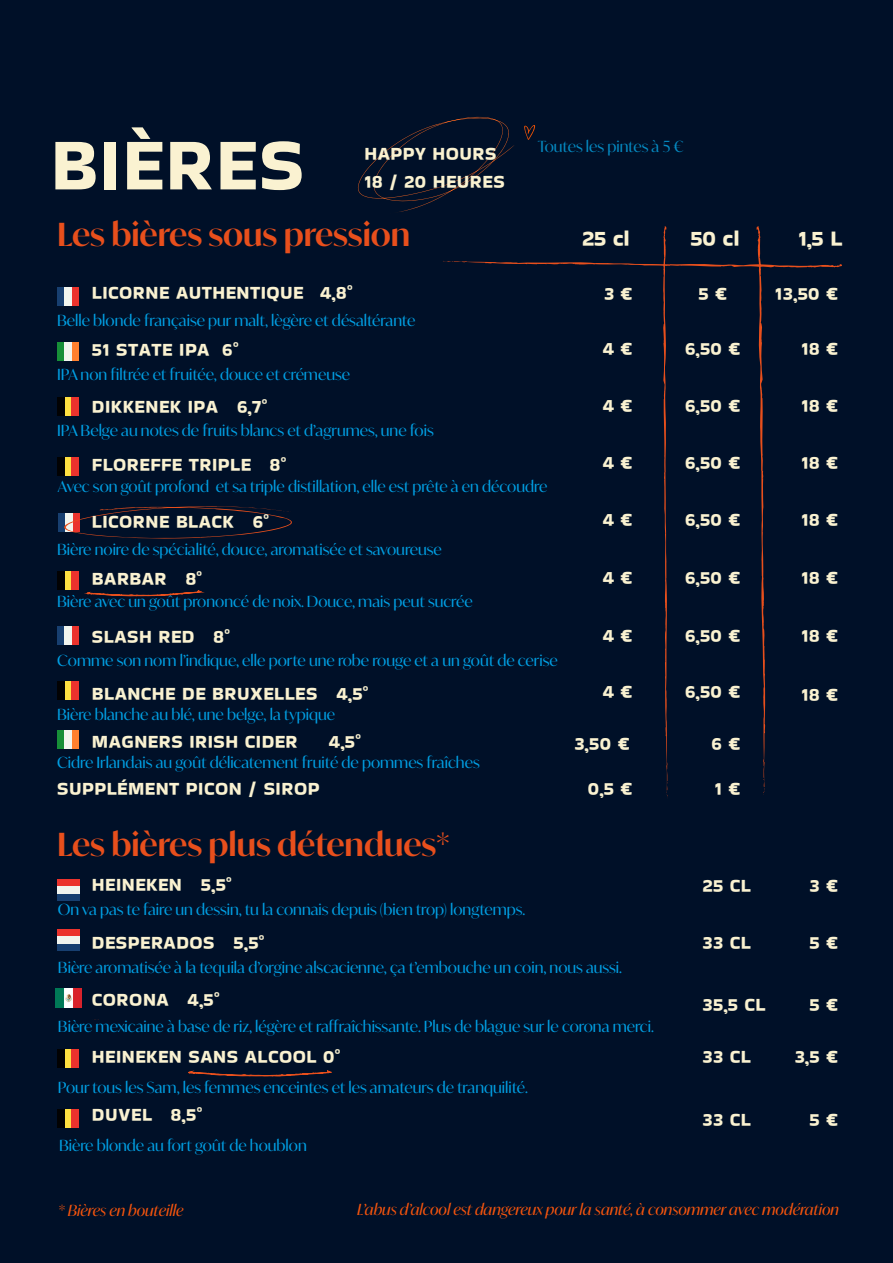
<style>
.page{position:relative;width:893px;height:1263px;background:#001028}
.page>*{position:absolute;margin:0;border:0;box-sizing:border-box;transform-origin:0 0}
.t1{font:75px "Bakbak One";letter-spacing:.025em;color:#faf2d1}
.t2{font:600 31.8px "Ivy Mode";color:#e84f1c}
.t3{font:22.5px "Bakbak One";color:#faf2d1}
.t4{font:18.9px/28.7px "Bakbak One";letter-spacing:.025em;color:#faf2d1}
.t5{font:15.3px "Ivy Mode";color:#009fe3}
.t6{font:italic 15.3px "Ivy Mode";color:#f5540d}
.t7{font:15.3px "Ivy Mode";color:#058ac2}
</style>
<div class="page">
<div style="left:57px;top:288px;width:7px;height:18px;background:#173f70"></div>
<div style="left:72px;top:288px;width:7px;height:18px;background:#eb332d"></div>
<div style="left:64px;top:288px;width:8px;height:18px;background:#f1f5ef"></div>
<div style="left:57px;top:626px;width:7px;height:18px;background:#173f70"></div>
<div style="left:72px;top:626px;width:7px;height:18px;background:#eb332d"></div>
<div style="left:64px;top:626px;width:8px;height:18px;background:#f1f5ef"></div>
<div style="left:57px;top:894px;width:22px;height:7px;background:#173f70"></div>
<div style="left:57px;top:879px;width:22px;height:7px;background:#eb332d"></div>
<div style="left:57px;top:886px;width:22px;height:8px;background:#f1f5ef"></div>
<div style="left:57px;top:944px;width:22px;height:7px;background:#173f70"></div>
<div style="left:57px;top:929px;width:22px;height:8px;background:#eb332d"></div>
<div style="left:57px;top:937px;width:22px;height:7px;background:#f1f5ef"></div>
<div style="left:58px;top:514px;width:7px;height:18px;background:#173f70"></div>
<div style="left:57px;top:343px;width:7px;height:18px;background:#178f38"></div>
<div style="left:72px;top:343px;width:7px;height:18px;background:#ff802e"></div>
<div style="left:64px;top:343px;width:8px;height:18px;background:#f1f5ef"></div>
<div style="left:57px;top:731px;width:7px;height:18px;background:#178f38"></div>
<div style="left:72px;top:731px;width:7px;height:18px;background:#ff802e"></div>
<div style="left:64px;top:731px;width:8px;height:18px;background:#f1f5ef"></div>
<div style="left:64px;top:398px;width:8px;height:18px;background:#ffe040"></div>
<div style="left:72px;top:398px;width:7px;height:18px;background:#eb332d"></div>
<div style="left:57px;top:398px;width:7px;height:18px;background:#020203"></div>
<div style="left:64px;top:457px;width:8px;height:19px;background:#ffe040"></div>
<div style="left:72px;top:457px;width:7px;height:19px;background:#eb332d"></div>
<div style="left:57px;top:457px;width:7px;height:19px;background:#020203"></div>
<div style="left:64px;top:572px;width:8px;height:18px;background:#ffe040"></div>
<div style="left:72px;top:572px;width:7px;height:18px;background:#eb332d"></div>
<div style="left:57px;top:572px;width:7px;height:18px;background:#020203"></div>
<div style="left:64px;top:1109px;width:8px;height:18px;background:#ffe040"></div>
<div style="left:72px;top:1109px;width:7px;height:18px;background:#eb332d"></div>
<div style="left:57px;top:1109px;width:7px;height:18px;background:#020203"></div>
<div style="left:64px;top:1049px;width:8px;height:18px;background:#ffe040"></div>
<div style="left:72px;top:1049px;width:7px;height:18px;background:#eb332d"></div>
<div style="left:57px;top:1049px;width:7px;height:18px;background:#020203"></div>
<div style="left:64px;top:681px;width:8px;height:18px;background:#ffe040"></div>
<div style="left:72px;top:681px;width:7px;height:18px;background:#eb332d"></div>
<div style="left:57px;top:681px;width:7px;height:18px;background:#020203"></div>
<svg style="left:87px;top:590px;width:115px;height:6px"></svg>
<svg style="left:189px;top:1070px;width:143px;height:6px"></svg>
<svg style="left:64px;top:506px;width:228px;height:32px"></svg>
<svg style="left:443px;top:226px;width:399px;height:571px"></svg>
<img style="left:55px;top:989px;width:26px;height:19px">
<div style="left:685px;top:280px;width:62px;height:33px;background:#001028"></div>
<svg style="left:358px;top:117px;width:156px;height:95px"></svg>
<svg style="left:524px;top:125px;width:11px;height:15px"></svg>
<h1 class="t1" style="left:51px;top:120px;width:255px">BIÈRES</h1>
<p class="t4" style="left:365px;top:139px;width:142px">HAPPY HOURS<br>18 / 20 HEURES</p>
<h2 class="t2" style="left:57px;top:213px;width:355px">Les bières sous pression</h2>
<p class="t4" style="left:92px;top:278px;width:262px">LICORNE AUTHENTIQUE 4,8°</p>
<p class="t5" style="left:57px;top:310px;width:360px">Belle blonde française pur malt, lègère et désaltérante</p>
<p class="t4" style="left:92px;top:335px;width:148px">51 STATE IPA 6°</p>
<p class="t5" style="left:57px;top:364px;width:294px">IPA non filtrée et fruitée, douce et crémeuse</p>
<p class="t4" style="left:92px;top:392px;width:177px">DIKKENEK IPA 6,7°</p>
<p class="t5" style="left:57px;top:420px;width:378px">IPA Belge au notes de fruits blancs et d’agrumes, une fois</p>
<p class="t4" style="left:92px;top:450px;width:196px">FLOREFFE TRIPLE 8°</p>
<p class="t7" style="left:538px;top:136px;width:147px">Toutes les pintes à 5 €</p>
<h3 class="t3" style="left:583px;top:225px;width:49px">25 cl</h3>
<h3 class="t3" style="left:691px;top:225px;width:51px">50 cl</h3>
<h3 class="t3" style="left:799px;top:225px;width:45px">1,5 L</h3>
<p class="t4" style="left:604px;top:279px;width:30px">3 €</p>
<p class="t4" style="left:603px;top:334px;width:31px">4 €</p>
<p class="t4" style="left:712px;top:275px;width:30px">5 €</p>
<p class="t4" style="left:698px;top:279px;width:30px">5 €</p>
<p class="t4" style="left:685px;top:334px;width:57px">6,50 €</p>
<p class="t4" style="left:775px;top:279px;width:64px">13,50 €</p>
<p class="t4" style="left:802px;top:334px;width:38px">18 €</p>
<p class="t4" style="left:603px;top:391px;width:31px">4 €</p>
<p class="t4" style="left:685px;top:391px;width:57px">6,50 €</p>
<p class="t4" style="left:802px;top:391px;width:38px">18 €</p>
<p class="t4" style="left:603px;top:448px;width:31px">4 €</p>
<p class="t4" style="left:685px;top:448px;width:57px">6,50 €</p>
<p class="t4" style="left:802px;top:448px;width:38px">18 €</p>
<p class="t5" style="left:58px;top:476px;width:491px">Avec son goût profond et sa triple distillation, elle est prête à en découdre</p>
<p class="t4" style="left:92px;top:507px;width:179px">LICORNE BLACK 6°</p>
<p class="t5" style="left:57px;top:539px;width:386px">Bière noire de spécialité, douce, aromatisée et savoureuse</p>
<p class="t4" style="left:92px;top:564px;width:112px">BARBAR 8°</p>
<p class="t5" style="left:57px;top:591px;width:417px">Bière avec un goût prononcé de noix. Douce, mais peut sucrée</p>
<p class="t4" style="left:92px;top:622px;width:139px">SLASH RED 8°</p>
<p class="t5" style="left:57px;top:650px;width:502px">Comme son nom l’indique, elle porte une robe rouge et a un goût de cerise</p>
<p class="t4" style="left:92px;top:679px;width:278px">BLANCHE DE BRUXELLES 4,5°</p>
<p class="t5" style="left:57px;top:704px;width:280px">Bière blanche au blé, une belge, la typique</p>
<p class="t5" style="left:57px;top:752px;width:424px">Cidre Irlandais au goût délicatement fruité de pommes fraîches</p>
<p class="t4" style="left:92px;top:727px;width:207px">MAGNERS IRISH CIDER</p>
<p class="t4" style="left:329px;top:727px;width:34px">4,5°</p>
<p class="t4" style="left:57px;top:774px;width:264px">SUPPLÉMENT PICON / SIROP</p>
<h2 class="t2" style="left:57px;top:823px;width:394px">Les bières plus détendues*</h2>
<p class="t4" style="left:92px;top:870px;width:141px">HEINEKEN 5,5°</p>
<p class="t5" style="left:58px;top:899px;width:469px">On va pas te faire un dessin, tu la connais depuis (bien trop) longtemps.</p>
<p class="t4" style="left:92px;top:928px;width:174px">DESPERADOS 5,5°</p>
<p class="t4" style="left:603px;top:506px;width:31px">4 €</p>
<p class="t4" style="left:685px;top:505px;width:57px">6,50 €</p>
<p class="t4" style="left:603px;top:563px;width:31px">4 €</p>
<p class="t4" style="left:685px;top:563px;width:57px">6,50 €</p>
<p class="t4" style="left:603px;top:621px;width:31px">4 €</p>
<p class="t4" style="left:685px;top:621px;width:57px">6,50 €</p>
<p class="t4" style="left:685px;top:677px;width:57px">6,50 €</p>
<p class="t4" style="left:712px;top:729px;width:30px">6 €</p>
<p class="t4" style="left:603px;top:677px;width:31px">4 €</p>
<p class="t4" style="left:574px;top:730px;width:56px">3,50 €</p>
<p class="t4" style="left:588px;top:774px;width:46px">0,5 €</p>
<p class="t4" style="left:715px;top:774px;width:27px">1 €</p>
<p class="t4" style="left:703px;top:871px;width:49px">25 CL</p>
<p class="t4" style="left:703px;top:928px;width:50px">33 CL</p>
<p class="t5" style="left:58px;top:957px;width:566px">Bière aromatisée à la tequila d’orgine alscacienne, ça t’embouche un coin, nous aussi.</p>
<p class="t4" style="left:92px;top:985px;width:129px">CORONA 4,5°</p>
<p class="t5" style="left:58px;top:1016px;width:597px">Bière mexicaine à base de riz, légère et raffraîchissante. Plus de blague sur le corona merci.</p>
<p class="t4" style="left:92px;top:1042px;width:250px">HEINEKEN SANS ALCOOL 0°</p>
<p class="t5" style="left:58px;top:1077px;width:471px">Pour tous les Sam, les femmes enceintes et les amateurs de tranquilité.</p>
<p class="t4" style="left:92px;top:1100px;width:112px">DUVEL 8,5°</p>
<p class="t5" style="left:59px;top:1135px;width:249px">Bière blonde au fort goût de houblon</p>
<p class="t4" style="left:703px;top:990px;width:64px">35,5 CL</p>
<p class="t4" style="left:703px;top:1042px;width:50px">33 CL</p>
<p class="t4" style="left:703px;top:1105px;width:50px">33 CL</p>
<p class="t4" style="left:802px;top:505px;width:38px">18 €</p>
<p class="t4" style="left:802px;top:563px;width:38px">18 €</p>
<p class="t4" style="left:802px;top:621px;width:38px">18 €</p>
<p class="t4" style="left:802px;top:680px;width:38px">18 €</p>
<p class="t4" style="left:809px;top:871px;width:30px">3 €</p>
<p class="t4" style="left:809px;top:928px;width:30px">5 €</p>
<p class="t4" style="left:809px;top:990px;width:30px">5 €</p>
<p class="t4" style="left:795px;top:1042px;width:45px">3,5 €</p>
<p class="t4" style="left:809px;top:1105px;width:30px">5 €</p>
<p class="t6" style="left:58px;top:1200px;width:127px">* Bières en bouteille</p>
<p class="t6" style="left:357px;top:1199px;width:483px">L’abus d’alcool est dangereux pour la santé, à consommer avec modération</p>
</div>
